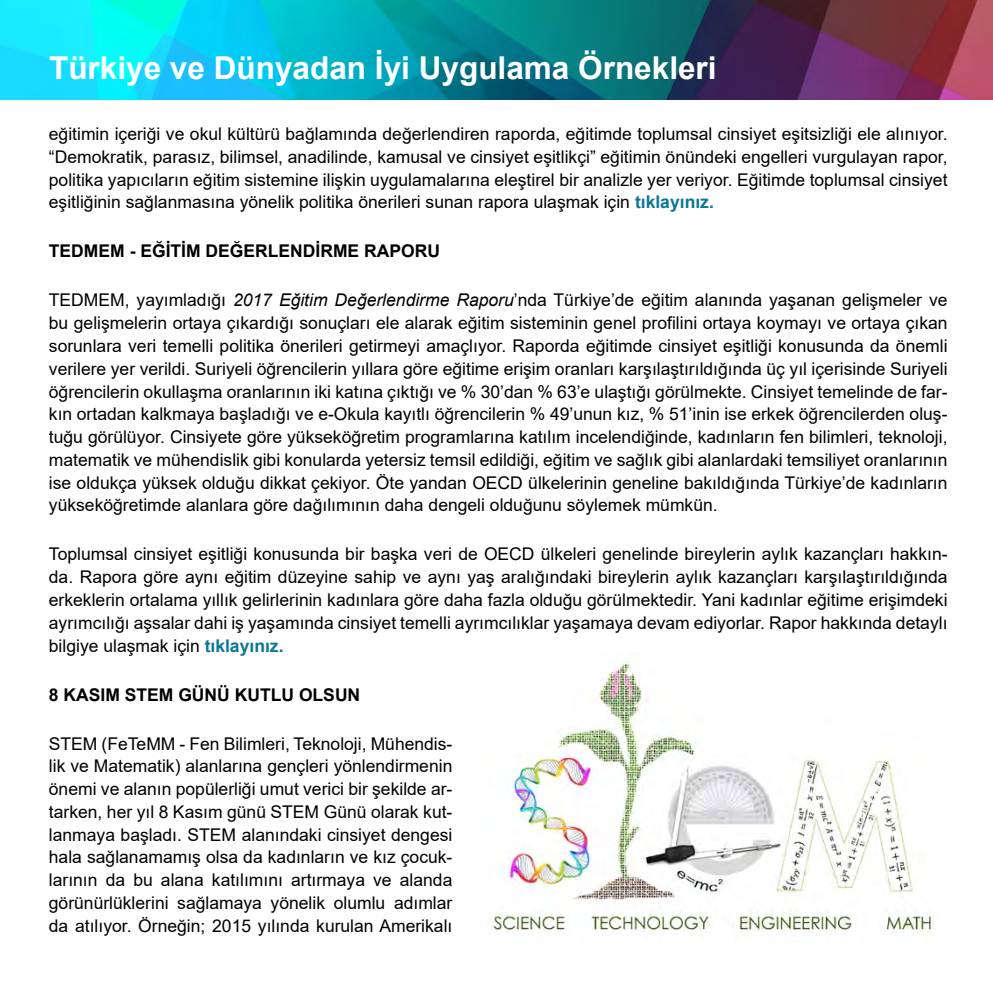
<style>
.page{position:relative;width:993px;height:993px;background:#fff}
.page>*{position:absolute;margin:0;border:0;box-sizing:border-box;transform-origin:0 0}
.t1{font:700 31.5px "Arial";color:#fff}
.t2{font:17.5px/22.8px "Arial";color:#000;text-align:justify}
.t3{font:700 17.5px "Arial";color:#000}
.s1{font-weight:700;color:#0b7797}
.s2{font-style:italic}
</style>
<div class="page">
<img style="left:0;top:0;width:992px;height:99px">
<img style="left:491px;top:661px;width:443px;height:279px">
<h1 class="t1" style="left:49px;top:45px;width:669px">Türkiye ve Dünyadan İyi Uygulama Örnekleri</h1>
<p class="t2" style="left:49px;top:122px;width:899px">eğitimin içeriği ve okul kültürü bağlamında değerlendiren raporda, eğitimde toplumsal cinsiyet eşitsizliği ele alınıyor. “Demokratik, parasız, bilimsel, anadilinde, kamusal ve cinsiyet eşitlikçi” eğitimin önündeki engelleri vurgulayan rapor, politika yapıcıların eğitim sistemine ilişkin uygulamalarına eleştirel bir analizle yer veriyor. Eğitimde toplumsal cinsiyet eşitliğinin sağlanmasına yönelik politika önerileri sunan rapora ulaşmak için <span class="s1">tıklayınız.</span></p>
<p class="t3" style="left:49px;top:239px;width:392px">TEDMEM - EĞİTİM DEĞERLENDİRME RAPORU</p>
<p class="t2" style="left:49px;top:289px;width:899px">TEDMEM, yayımladığı <span class="s2">2017 Eğitim Değerlendirme Raporu</span>’nda Türkiye’de eğitim alanında yaşanan gelişmeler ve bu gelişmelerin ortaya çıkardığı sonuçları ele alarak eğitim sisteminin genel profilini ortaya koymayı ve ortaya çıkan sorunlara veri temelli politika önerileri getirmeyi amaçlıyor. Raporda eğitimde cinsiyet eşitliği konusunda da önemli verilere yer verildi. Suriyeli öğrencilerin yıllara göre eğitime erişim oranları karşılaştırıldığında üç yıl içerisinde Suriyeli öğrencilerin okullaşma oranlarının iki katına çıktığı ve % 30’dan % 63’e ulaştığı görülmekte. Cinsiyet temelinde de far&shy;kın ortadan kalkmaya başladığı ve e-Okula kayıtlı öğrencilerin % 49’unun kız, % 51’inin ise erkek öğrencilerden oluş&shy;tuğu görülüyor. Cinsiyete göre yükseköğretim programlarına katılım incelendiğinde, kadınların fen bilimleri, teknoloji, matematik ve mühendislik gibi konularda yetersiz temsil edildiği, eğitim ve sağlık gibi alanlardaki temsiliyet oranlarının ise oldukça yüksek olduğu dikkat çekiyor. Öte yandan OECD ülkelerinin geneline bakıldığında Türkiye’de kadınların yükseköğretimde alanlara göre dağılımının daha dengeli olduğunu söylemek mümkün.</p>
<p class="t2" style="left:49px;top:542px;width:899px">Toplumsal cinsiyet eşitliği konusunda bir başka veri de OECD ülkeleri genelinde bireylerin aylık kazançları hakkın&shy;da. Rapora göre aynı eğitim düzeyine sahip ve aynı yaş aralığındaki bireylerin aylık kazançları karşılaştırıldığında erkeklerin ortalama yıllık gelirlerinin kadınlara göre daha fazla olduğu görülmektedir. Yani kadınlar eğitime erişimdeki ayrımcılığı aşsalar dahi iş yaşamında cinsiyet temelli ayrımcılıklar yaşamaya devam ediyorlar. Rapor hakkında detaylı bilgiye ulaşmak için <span class="s1">tıklayınız.</span></p>
<p class="t3" style="left:49px;top:681px;width:313px">8 KASIM STEM GÜNÜ KUTLU OLSUN</p>
<p class="t2" style="left:49px;top:731px;width:405px">STEM (FeTeMM - Fen Bilimleri, Teknoloji, Mühendis&shy;lik ve Matematik) alanlarına gençleri yönlendirmenin önemi ve alanın popülerliği umut verici bir şekilde ar&shy;tarken, her yıl 8 Kasım günü STEM Günü olarak kut&shy;lanmaya başladı. STEM alanındaki cinsiyet dengesi hala sağlanamamış olsa da kadınların ve kız çocuk&shy;larının da bu alana katılımını artırmaya ve alanda görünürlüklerini sağlamaya yönelik olumlu adımlar da atılıyor. Örneğin; 2015 yılında kurulan Amerikalı</p>
</div>
